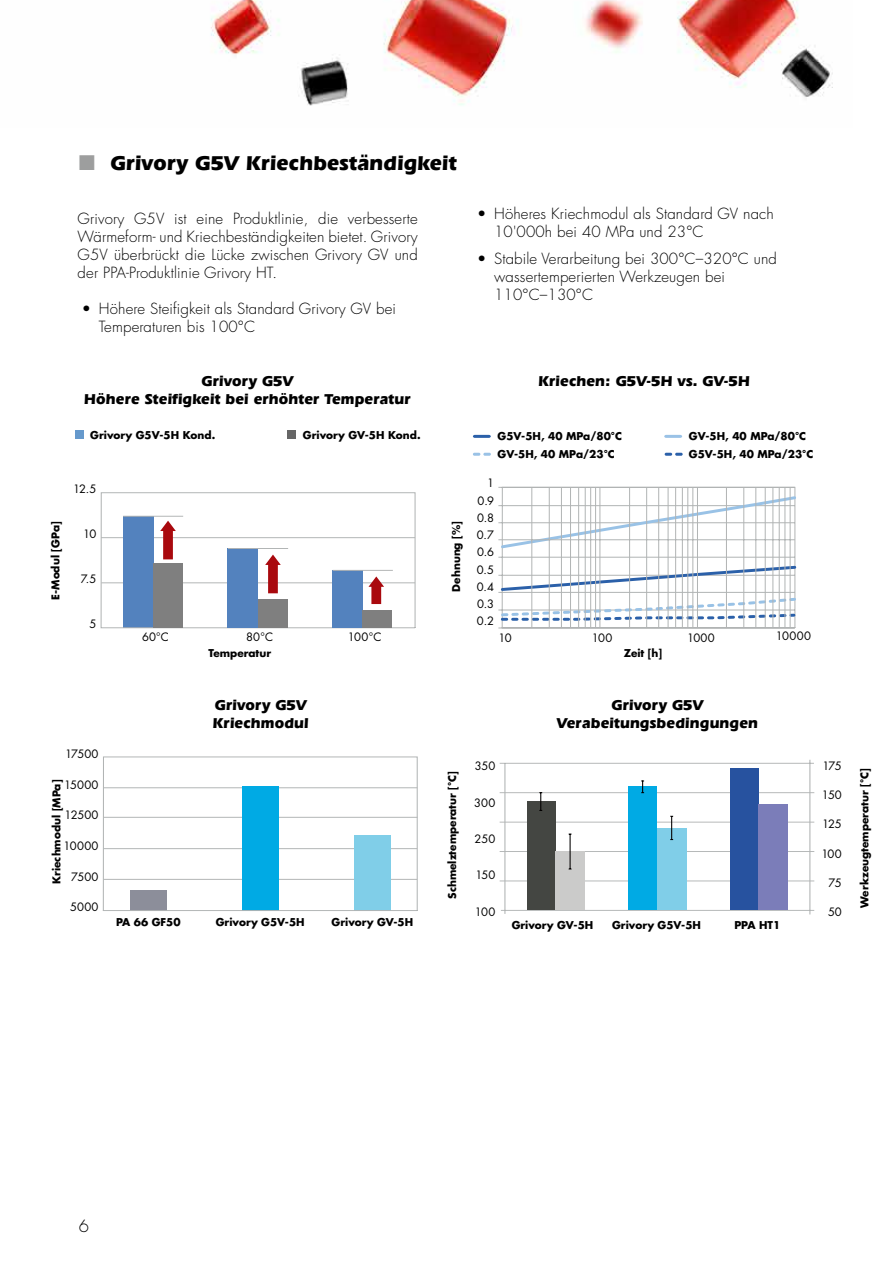
<style>
.page{position:relative;width:893px;height:1263px;background:#fff}
.page>*{position:absolute;margin:0;border:0;box-sizing:border-box;transform-origin:0 0}
.t1{font:700 21px "Eras IT Cby BT";letter-spacing:.01em;color:#000}
.t2{font:300 16.5px "Futura LT Pro";color:#000}
.t3{font:300 15px/18px "Futura LT Pro";letter-spacing:.01em;color:#000}
.t4{font:700 15px/18px "Eras IT Cby BT";letter-spacing:.01em;color:#000;text-align:center}
.t5{font:11.25px/17.2px "Futura LT Pro";letter-spacing:-.005em;color:#000;text-align:justify}
.t6{font:700 10.5px/17.9px "Futura LT Pro";color:#000}
.s1{color:#9d9e9e}
</style>
<div class="page">
<img style="left:211px;top:0;width:622px;height:106px">
<svg style="left:101px;top:492px;width:314px;height:136px"></svg>
<div style="left:287px;top:430px;width:9px;height:9px;background:#666"></div>
<div style="left:75px;top:430px;width:8px;height:9px;background:#69c"></div>
<svg style="left:498px;top:487px;width:298px;height:141px"></svg>
<hr style="left:498px;top:539px;width:297px;height:1px;background:#b1b4b4">
<hr style="left:531px;top:487px;width:1px;height:141px;background:#b1b4b4">
<hr style="left:549px;top:487px;width:1px;height:141px;background:#b1b4b4">
<hr style="left:561px;top:487px;width:1px;height:141px;background:#b1b4b4">
<hr style="left:570px;top:487px;width:1px;height:141px;background:#b1b4b4">
<hr style="left:578px;top:487px;width:1px;height:141px;background:#b1b4b4">
<hr style="left:585px;top:487px;width:1px;height:141px;background:#b1b4b4">
<hr style="left:590px;top:487px;width:1px;height:141px;background:#b1b4b4">
<hr style="left:595px;top:487px;width:1px;height:141px;background:#b1b4b4">
<hr style="left:600px;top:487px;width:1px;height:141px;background:#b1b4b4">
<hr style="left:629px;top:487px;width:1px;height:141px;background:#b1b4b4">
<hr style="left:646px;top:487px;width:1px;height:141px;background:#b1b4b4">
<hr style="left:658px;top:487px;width:1px;height:141px;background:#b1b4b4">
<hr style="left:668px;top:487px;width:1px;height:141px;background:#b1b4b4">
<hr style="left:675px;top:487px;width:1px;height:141px;background:#b1b4b4">
<hr style="left:682px;top:487px;width:1px;height:141px;background:#b1b4b4">
<hr style="left:687px;top:487px;width:1px;height:141px;background:#b1b4b4">
<hr style="left:692px;top:487px;width:1px;height:141px;background:#b1b4b4">
<hr style="left:697px;top:487px;width:1px;height:141px;background:#b1b4b4">
<hr style="left:726px;top:487px;width:1px;height:141px;background:#b1b4b4">
<hr style="left:743px;top:487px;width:1px;height:141px;background:#b1b4b4">
<hr style="left:755px;top:487px;width:1px;height:141px;background:#b1b4b4">
<hr style="left:765px;top:487px;width:1px;height:141px;background:#b1b4b4">
<hr style="left:772px;top:487px;width:1px;height:141px;background:#b1b4b4">
<hr style="left:779px;top:487px;width:1px;height:141px;background:#b1b4b4">
<hr style="left:785px;top:487px;width:1px;height:141px;background:#b1b4b4">
<hr style="left:790px;top:487px;width:1px;height:141px;background:#b1b4b4">
<svg style="left:473px;top:435px;width:18px;height:3px"></svg>
<svg style="left:473px;top:453px;width:18px;height:3px"></svg>
<svg style="left:664px;top:435px;width:18px;height:3px"></svg>
<svg style="left:665px;top:453px;width:18px;height:3px"></svg>
<svg style="left:103px;top:756px;width:315px;height:155px"></svg>
<hr style="left:504px;top:763px;width:1px;height:151px;background:#b1b4b4">
<hr style="left:501px;top:910px;width:313px;height:1px;background:#b1b4b4">
<hr style="left:809px;top:760px;width:1px;height:154px;background:#b1b4b4">
<hr style="left:500px;top:763px;width:314px;height:1px;background:#b1b4b4">
<hr style="left:500px;top:792px;width:314px;height:1px;background:#b1b4b4">
<hr style="left:500px;top:822px;width:314px;height:1px;background:#b1b4b4">
<hr style="left:500px;top:851px;width:314px;height:1px;background:#b1b4b4">
<hr style="left:500px;top:881px;width:314px;height:1px;background:#b1b4b4">
<div style="left:527px;top:801px;width:28px;height:109px;background:#444642"></div>
<div style="left:555px;top:852px;width:30px;height:58px;background:#cbcbca"></div>
<div style="left:628px;top:787px;width:29px;height:123px;background:#00aae4"></div>
<div style="left:657px;top:828px;width:29px;height:82px;background:#80cee8"></div>
<div style="left:730px;top:769px;width:29px;height:141px;background:#27529f"></div>
<div style="left:759px;top:804px;width:29px;height:106px;background:#7b7db9"></div>
<svg style="left:539px;top:792px;width:3px;height:19px"></svg>
<svg style="left:641px;top:781px;width:3px;height:12px"></svg>
<svg style="left:670px;top:816px;width:3px;height:24px"></svg>
<hr style="left:570px;top:834px;width:1px;height:35px;background:#020000">
<h1 class="t1" style="left:78px;top:150px;width:381px"><span class="s1">■</span> Grivory G5V Kriechbeständigkeit</h1>
<p class="t3" style="left:78px;top:209px;width:342px;text-align:justify">Grivory G5V ist eine Produktlinie, die verbesserte Wärmeform- und Kriechbeständigkeiten bietet. Grivory G5V überbrückt die Lücke zwischen Grivory GV und der PPA-Produktlinie Grivory HT.</p>
<p class="t3" style="left:99px;top:299px;width:299px;text-indent:-17px">• Höhere Steifigkeit als Standard Grivory GV bei<br>Temperaturen bis 100°C</p>
<p class="t3" style="left:494px;top:205px;width:281px;text-indent:-17px">• Höheres Kriechmodul als Standard GV nach<br>10'000h bei 40 MPa und 23°C</p>
<p class="t3" style="left:494px;top:249px;width:284px;text-indent:-17px">• Stabile Verarbeitung bei 300°C–320°C und wassertemperierten Werkzeugen bei<br>110°C–130°C</p>
<p class="t4" style="left:84px;top:372px;width:328px">Grivory G5V<br>Höhere Steifigkeit bei erhöhter Temperatur</p>
<p class="t4" style="left:538px;top:372px;width:213px">Kriechen: G5V-5H vs. GV-5H</p>
<p class="t6" style="left:90px;top:426px;width:126px">Grivory G5V-5H Kond.</p>
<p class="t6" style="left:303px;top:426px;width:119px">Grivory GV-5H Kond.</p>
<p class="t6" style="left:498px;top:427px;width:126px">G5V-5H, 40 MPa/80°C<br>GV-5H, 40 MPa/23°C</p>
<p class="t6" style="left:689px;top:427px;width:126px">GV-5H, 40 MPa/80°C<br>G5V-5H, 40 MPa/23°C</p>
<p class="t6" style="left:46px;top:600px;width:80px;rotate:-90deg">E-Modul [GPa]</p>
<p class="t5" style="left:73px;top:480px;width:25px">12.5</p>
<p class="t5" style="left:83px;top:525px;width:15px">10</p>
<p class="t5" style="left:81px;top:570px;width:17px">7.5</p>
<p class="t5" style="left:89px;top:615px;width:8px">5</p>
<p class="t6" style="left:447px;top:592px;width:72px;rotate:-90deg">Dehnung [%]</p>
<p class="t5" style="left:477px;top:474px;width:19px;text-indent:10px">1<br>0.9<br>0.8<br>0.7<br>0.6<br>0.5<br>0.4<br>0.3<br>0.2</p>
<p class="t5" style="left:142px;top:628px;width:28px">60°C</p>
<p class="t5" style="left:246px;top:628px;width:28px">80°C</p>
<p class="t5" style="left:348px;top:628px;width:35px">100°C</p>
<p class="t5" style="left:498px;top:629px;width:15px">10</p>
<p class="t5" style="left:592px;top:629px;width:22px">100</p>
<p class="t5" style="left:687px;top:629px;width:29px">1000</p>
<p class="t5" style="left:776px;top:627px;width:37px">10000</p>
<p class="t6" style="left:208px;top:644px;width:64px">Temperatur</p>
<p class="t6" style="left:624px;top:644px;width:40px">Zeit [h]</p>
<p class="t4" style="left:213px;top:696px;width:97px;text-align:left">Grivory G5V<br>Kriechmodul</p>
<p class="t4" style="left:557px;top:696px;width:203px">Grivory G5V<br>Verabeitungsbedingungen</p>
<p class="t5" style="left:65px;top:745px;width:35px">17500</p>
<p class="t5" style="left:64px;top:776px;width:36px">15000</p>
<p class="t5" style="left:65px;top:806px;width:35px">12500</p>
<p class="t5" style="left:63px;top:837px;width:37px">10000</p>
<p class="t5" style="left:71px;top:868px;width:29px">7500</p>
<p class="t5" style="left:70px;top:898px;width:30px">5000</p>
<p class="t6" style="left:47px;top:884px;width:106px;rotate:-90deg">Kriechmodul [MPa]</p>
<p class="t6" style="left:116px;top:913px;width:66px">PA 66 GF50</p>
<p class="t6" style="left:216px;top:912px;width:90px">Grivory G5V-5H</p>
<p class="t6" style="left:332px;top:912px;width:83px">Grivory GV-5H</p>
<p class="t6" style="left:443px;top:899px;width:129px;rotate:-90deg">Schmelztemperatur [°C]</p>
<p class="t5" style="left:475px;top:757px;width:22px">350</p>
<p class="t5" style="left:474px;top:794px;width:23px">300</p>
<p class="t5" style="left:475px;top:830px;width:22px">250</p>
<p class="t5" style="left:475px;top:866px;width:21px">150</p>
<p class="t5" style="left:475px;top:903px;width:22px">100</p>
<p class="t6" style="left:512px;top:916px;width:83px">Grivory GV-5H</p>
<p class="t6" style="left:734px;top:916px;width:48px">PPA HT1</p>
<p class="t6" style="left:612px;top:916px;width:90px">Grivory G5V-5H</p>
<p class="t5" style="left:823px;top:757px;width:21px">175</p>
<p class="t5" style="left:822px;top:786px;width:21px">150</p>
<p class="t5" style="left:822px;top:815px;width:21px">125</p>
<p class="t5" style="left:821px;top:844px;width:22px">100</p>
<p class="t5" style="left:829px;top:873px;width:15px">75</p>
<p class="t5" style="left:828px;top:903px;width:15px">50</p>
<p class="t6" style="left:855px;top:908px;width:141px;rotate:-90deg">Werkzeugtemperatur [°C]</p>
<p class="t2" style="left:79px;top:1215px;width:12px">6</p>
</div>
